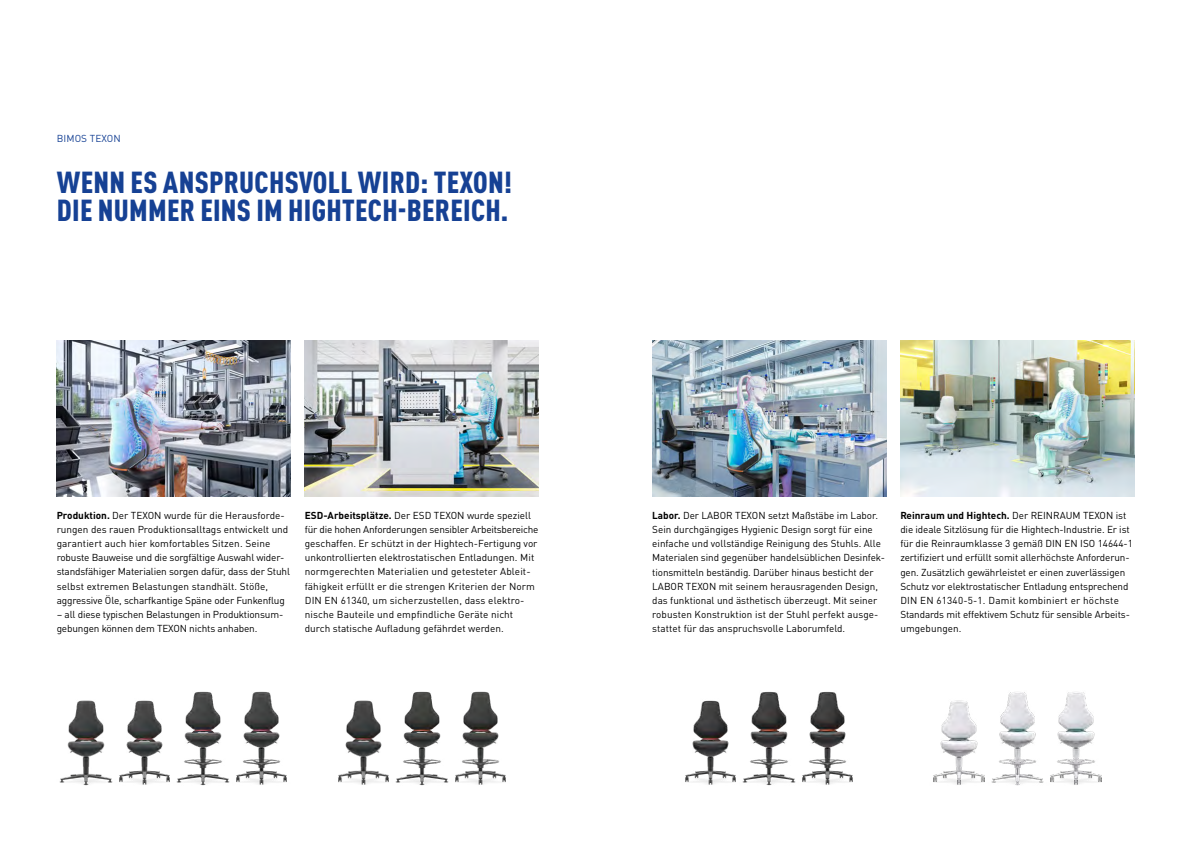
<style>
.page{position:relative;width:1191px;height:842px;background:#fff}
.page>*{position:absolute;margin:0;border:0;box-sizing:border-box;transform-origin:0 0}
.t1{font:900 condensed 30px/28.3px "DIN Pro";letter-spacing:.01em;color:#164194}
.t2{font:10px/14.2px "DIN Pro";color:#000}
.t3{font:10px "DIN Pro";letter-spacing:.01em;color:#164194}
.s1{font-weight:700}
</style>
<div class="page">
<img style="left:652px;top:340px;width:234px;height:156px">
<img style="left:305px;top:340px;width:234px;height:156px">
<img style="left:57px;top:340px;width:234px;height:156px">
<img style="left:900px;top:340px;width:234px;height:156px">
<img style="left:59px;top:691px;width:228px;height:95px">
<img style="left:338px;top:691px;width:168px;height:95px">
<img style="left:685px;top:691px;width:168px;height:95px">
<img style="left:933px;top:692px;width:169px;height:94px">
<p class="t3" style="left:57px;top:130px;width:66px">BIMOS TEXON</p>
<h1 class="t1" style="left:57px;top:166px;width:457px">WENN ES ANSPRUCHSVOLL WIRD: TEXON!<br>DIE NUMMER EINS IM HIGHTECH-BEREICH.</h1>
<p class="t2" style="left:57px;top:507px;width:235px"><span class="s1">Produktion.</span> Der TEXON wurde fü r die Herausforde&shy;rungen des rauen Produktionsalltags entwickelt und garantiert auch hier komfortables Sitzen. Seine robuste Bauweise und die sorgfältige Auswahl wider&shy;standsfähiger Materialien sorgen dafü r, dass der Stuhl selbst extremen Belastungen standhält. Stöße, aggressive Öle, scharfkantige Späne oder Funkenflug</p>
<p class="t2" style="left:57px;top:607px;width:228px">– all diese typischen Belastungen in Produktionsum&shy;gebungen können dem TEXON nichts anhaben.</p>
<p class="t2" style="left:305px;top:507px;width:235px"><span class="s1">ESD-Arbeitsplätze.</span> Der ESD TEXON wurde speziell fü r die hohen Anforderungen sensibler Arbeitsbereiche geschaffen. Er schützt in der Hightech-Fertigung vor unkontrollierten elektrostatischen Entladungen. Mit normgerechten Materialien und getesteter Ableit&shy;fähigkeit erfüllt er die strengen Kriterien der Norm DIN EN 61340, um sicherzustellen, dass elektro&shy;nische Bauteile und empfindliche Geräte nicht durch statische Aufladung gefährdet werden.</p>
<p class="t2" style="left:652px;top:507px;width:234px"><span class="s1">Labor.</span> Der LABOR TEXON setzt Maßstäbe im Labor.<br>Sein durchgängiges Hygienic Design sorgt fü r eine einfache und vollständige Reinigung des Stuhls. Alle Materialen sind gegenü ber handelsü blichen Desinfek&shy;tionsmitteln beständig. Darü ber hinaus besticht der LABOR TEXON mit seinem herausragenden Design, das funktional und ästhetisch ü berzeugt. Mit seiner robusten Konstruktion ist der Stuhl perfekt ausge&shy;stattet fü r das anspruchsvolle Laborumfeld.</p>
<p class="t2" style="left:900px;top:507px;width:234px"><span class="s1">Reinraum und Hightech.</span> Der REINRAUM TEXON ist die ideale Sitzlösung fü r die Hightech-Industrie. Er ist fü r die Reinraumklasse 3 gemäß DIN EN ISO 14644-1 zertifiziert und erfü llt somit allerhöchste Anforderun&shy;gen. Zusätzlich gewährleistet er einen zuverlässigen Schutz vor elektrostatischer Entladung entsprechend DIN EN 61340-5-1. Damit kombiniert er höchste Standards mit effektivem Schutz fü r sensible Arbeits&shy;umgebungen.</p>
</div>
